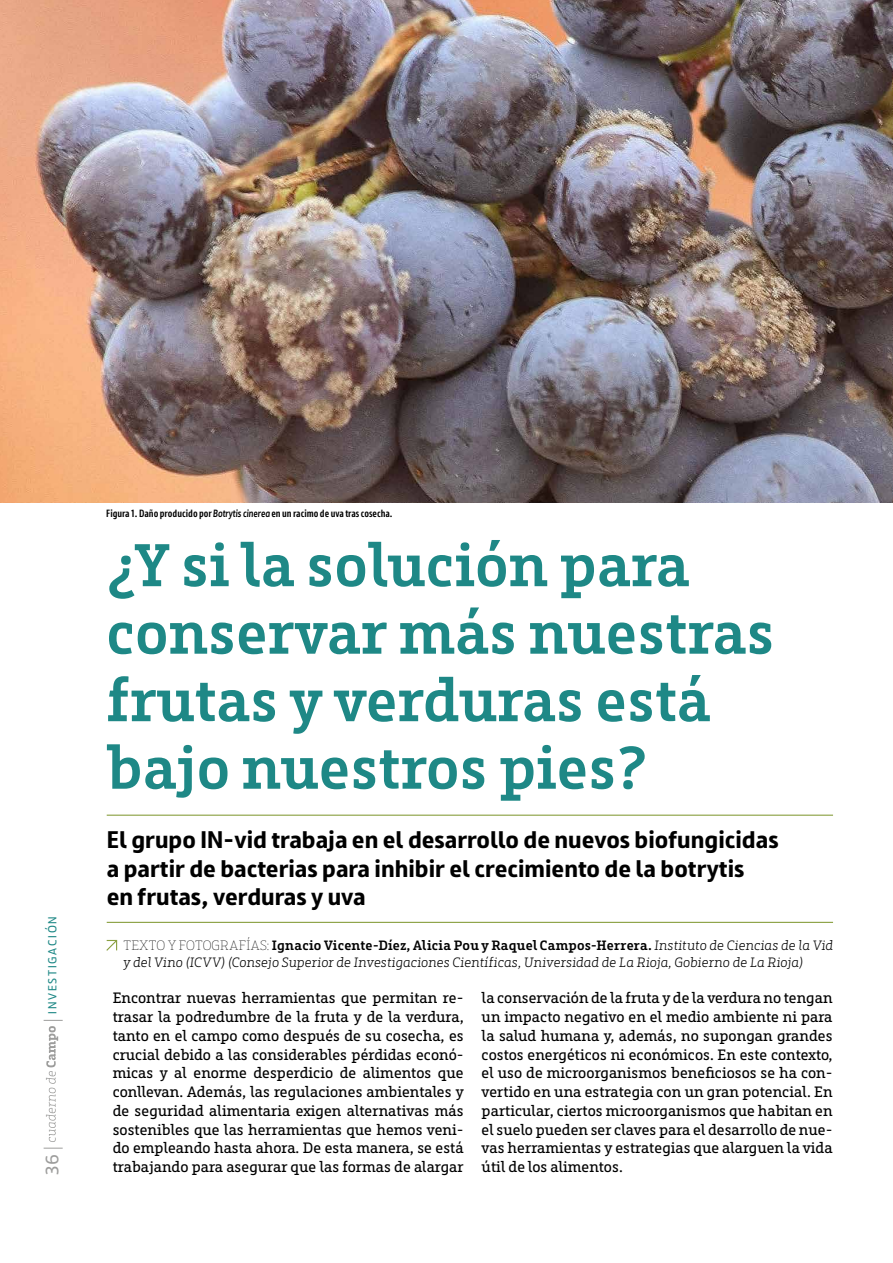
<style>
.page{position:relative;width:893px;height:1263px;background:#fff}
.page>*{position:absolute;margin:0;border:0;box-sizing:border-box;transform-origin:0 0}
.t1{font:600 60px/67.5px "Riojana Slab";color:#1e8886}
.t2{font:700 24px/28.8px "Riojana";color:#000}
.t3{font:18px "Riojana";color:#9d9d9c}
.t4{font:15px/18.8px "Riojana Slab";color:#000;text-align:justify}
.t5{font:italic 13.5px/17.2px "Riojana Slab";letter-spacing:.005em;color:#000}
.t6{font:11.7px "Riojana";letter-spacing:.15em;color:#1e8886}
.t7{font:600 condensed 10.5px "Riojana";color:#000}
.s1{font-style:italic;font-stretch:normal}
.s2{font-weight:100;font-style:normal}
.s3{font-weight:600;font-style:normal}
</style>
<div class="page">
<svg style="left:44px;top:1148px;width:19px;height:1px"></svg>
<svg style="left:44px;top:1020px;width:19px;height:122px"></svg>
<img style="left:0;top:0;width:893px;height:502px">
<hr style="left:107px;top:815px;width:726px;height:1px;background:#899f40">
<hr style="left:107px;top:922px;width:726px;height:1px;background:#899f40">
<svg style="left:106px;top:939px;width:12px;height:12px"></svg>
<p class="t6" style="left:42px;top:1014px;width:99px;rotate:-90deg">INVESTIGACIÓN</p>
<p class="t3" style="left:37px;top:1174px;width:22px;rotate:-90deg">36</p>
<p class="t7" style="left:106px;top:504px;width:288px">Figura 1. Daño producido por<span class="s1">Botrytis cinerea</span>en un racimo de uva tras cosecha.</p>
<h1 class="t1" style="left:106px;top:522px;width:670px">¿Y si la solución para conservar más nuestras frutas y verduras está bajo nuestros pies?</h1>
<h2 class="t2" style="left:107px;top:821px;width:673px">El grupo IN-vid trabaja en el desarrollo de nuevos biofungicidas a partir de bacterias para inhibir el crecimiento de la botrytis<br>en frutas, verduras y uva</h2>
<p class="t5" style="left:124px;top:934px;width:711px"><span class="s2">TEXTO Y FOTOGRAFÍAS:</span> <span class="s3">Ignacio Vicente-Díez, Alicia Pou y Raquel Campos-Herrera.</span> Instituto de Ciencias de la Vid y del Vino (ICVV) (Consejo Superior de Investigaciones Científicas, Universidad de La Rioja, Gobierno de La Rioja)</p>
<p class="t4" style="left:113px;top:986px;width:352px">Encontrar nuevas herramientas que permitan re&shy;trasar la podredumbre de la fruta y de la verdura, tanto en el campo como después de su cosecha, es crucial debido a las considerables pérdidas econó&shy;micas y al enorme desperdicio de alimentos que conllevan. Además, las regulaciones ambientales y de seguridad alimentaria exigen alternativas más sostenibles que las herramientas que hemos veni&shy;do empleando hasta ahora. De esta manera, se está trabajando para asegurar que las formas de alargar</p>
<p class="t4" style="left:482px;top:986px;width:352px">la conservación de la fruta y de la verdura no tengan un impacto negativo en el medio ambiente ni para la salud humana y, además, no supongan grandes costos energéticos ni económicos. En este contexto, el uso de microorganismos beneficiosos se ha con&shy;vertido en una estrategia con un gran potencial. En particular, ciertos microorganismos que habitan en el suelo pueden ser claves para el desarrollo de nue&shy;vas herramientas y estrategias que alarguen la vida útil de los alimentos.</p>
</div>
